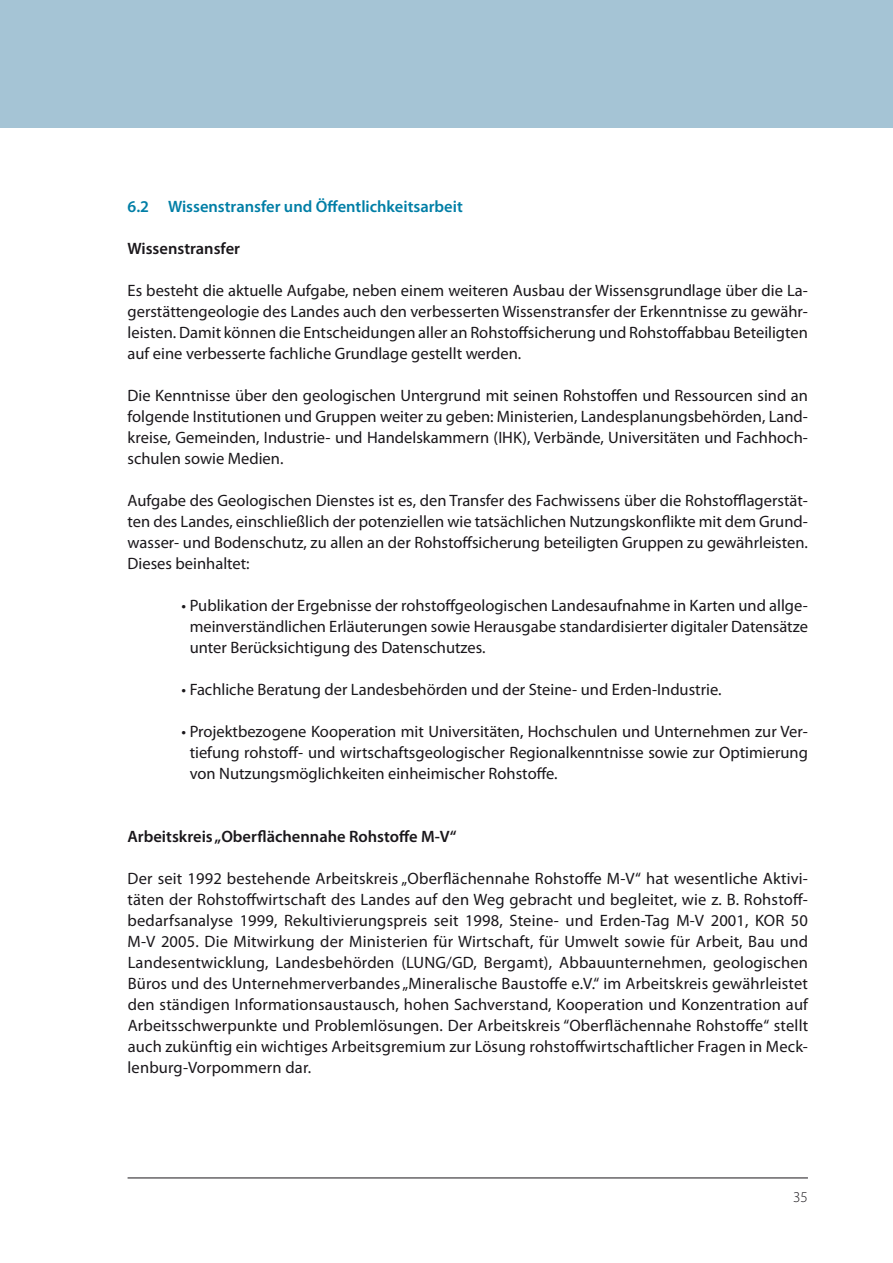
<style>
.page{position:relative;width:893px;height:1263px;background:#fff}
.page>*{position:absolute;margin:0;border:0;box-sizing:border-box;transform-origin:0 0}
.t1{font:16.5px/21px "Myriad Pro";color:#1a171b;text-align:justify}
.t2{font:600 16.5px "Myriad Pro";color:#1a171b}
.t3{font:600 16.5px "Myriad Pro";color:#007ea6}
.t4{font:300 15px "Myriad Pro";color:#1a171b}
</style>
<div class="page">
<div style="left:0;top:0;width:893px;height:128px;background:#a5c4d5"></div>
<hr style="left:128px;top:1177px;width:680px;height:1px;background:#1a171b">
<p class="t3" style="left:128px;top:196px;width:337px">6.2 Wissenstransfer und Öffentlichkeitsarbeit</p>
<p class="t2" style="left:128px;top:238px;width:114px">Wissenstransfer</p>
<p class="t1" style="left:128px;top:279px;width:682px">Es besteht die aktuelle Aufgabe, neben einem weiteren Ausbau der Wissensgrundlage über die La&shy;gerstättengeologie des Landes auch den verbesserten Wissenstransfer der Erkenntnisse zu gewähr&shy;leisten. Damit können die Entscheidungen aller an Rohstoffsicherung und Rohstoffabbau Beteiligten auf eine verbesserte fachliche Grundlage gestellt werden.</p>
<p class="t1" style="left:128px;top:384px;width:682px">Die Kenntnisse über den geologischen Untergrund mit seinen Rohstoffen und Ressourcen sind an folgende Institutionen und Gruppen weiter zu geben: Ministerien, Landesplanungsbehörden, Land&shy;kreise, Gemeinden, Industrie- und Handelskammern (IHK), Verbände, Universitäten und Fachhoch&shy;schulen sowie Medien.</p>
<p class="t1" style="left:128px;top:489px;width:682px">Aufgabe des Geologischen Dienstes ist es, den Transfer des Fachwissens über die Rohstofflagerstät&shy;ten des Landes, einschließlich der potenziellen wie tatsächlichen Nutzungskonflikte mit dem Grund&shy;wasser- und Bodenschutz, zu allen an der Rohstoffsicherung beteiligten Gruppen zu gewährleisten.<br>Dieses beinhaltet:</p>
<p class="t1" style="left:190px;top:594px;width:620px;text-indent:-8px">• Publikation der Ergebnisse der rohstoffgeologischen Landesaufnahme in Karten und allge&shy;meinverständlichen Erläuterungen sowie Herausgabe standardisierter digitaler Datensätze unter Berücksichtigung des Datenschutzes.</p>
<p class="t1" style="left:182px;top:678px;width:541px">• Fachliche Beratung der Landesbehörden und der Steine- und Erden-Industrie.</p>
<p class="t1" style="left:190px;top:720px;width:620px;text-indent:-8px">• Projektbezogene Kooperation mit Universitäten, Hochschulen und Unternehmen zur Ver&shy;tiefung rohstoff- und wirtschaftsgeologischer Regionalkenntnisse sowie zur Optimierung von Nutzungsmöglichkeiten einheimischer Rohstoffe.</p>
<p class="t2" style="left:128px;top:826px;width:330px">Arbeitskreis„Oberflächennahe Rohstoffe M-V“</p>
<p class="t1" style="left:128px;top:867px;width:682px">Der seit 1992 bestehende Arbeitskreis „Oberflächennahe Rohstoffe M-V“ hat wesentliche Aktivi&shy;täten der Rohstoffwirtschaft des Landes auf den Weg gebracht und begleitet, wie z. B. Rohstoff&shy;bedarfsanalyse 1999, Rekultivierungspreis seit 1998, Steine- und Erden-Tag M-V 2001, KOR 50<br>M-V 2005. Die Mitwirkung der Ministerien für Wirtschaft, für Umwelt sowie für Arbeit, Bau und Landesentwicklung, Landesbehörden (LUNG/GD, Bergamt), Abbauunternehmen, geologischen Büros und des Unternehmerverbandes„Mineralische Baustoffe e.V.“ im Arbeitskreis gewährleistet den ständigen Informationsaustausch, hohen Sachver-stand, Kooperation und Konzentration auf Arbeitsschwerpunkte und Problemlösungen. Der Arbeitskreis “Oberflächennahe Rohstoffe“ stellt auch zukünftig ein wichtiges Arbeitsgremium zur Lösung rohstoffwirtschaftlicher Fragen in Meck&shy;lenburg-Vorpommern dar.</p>
<p class="t4" style="left:793px;top:1188px;width:8px">35</p>
</div>
